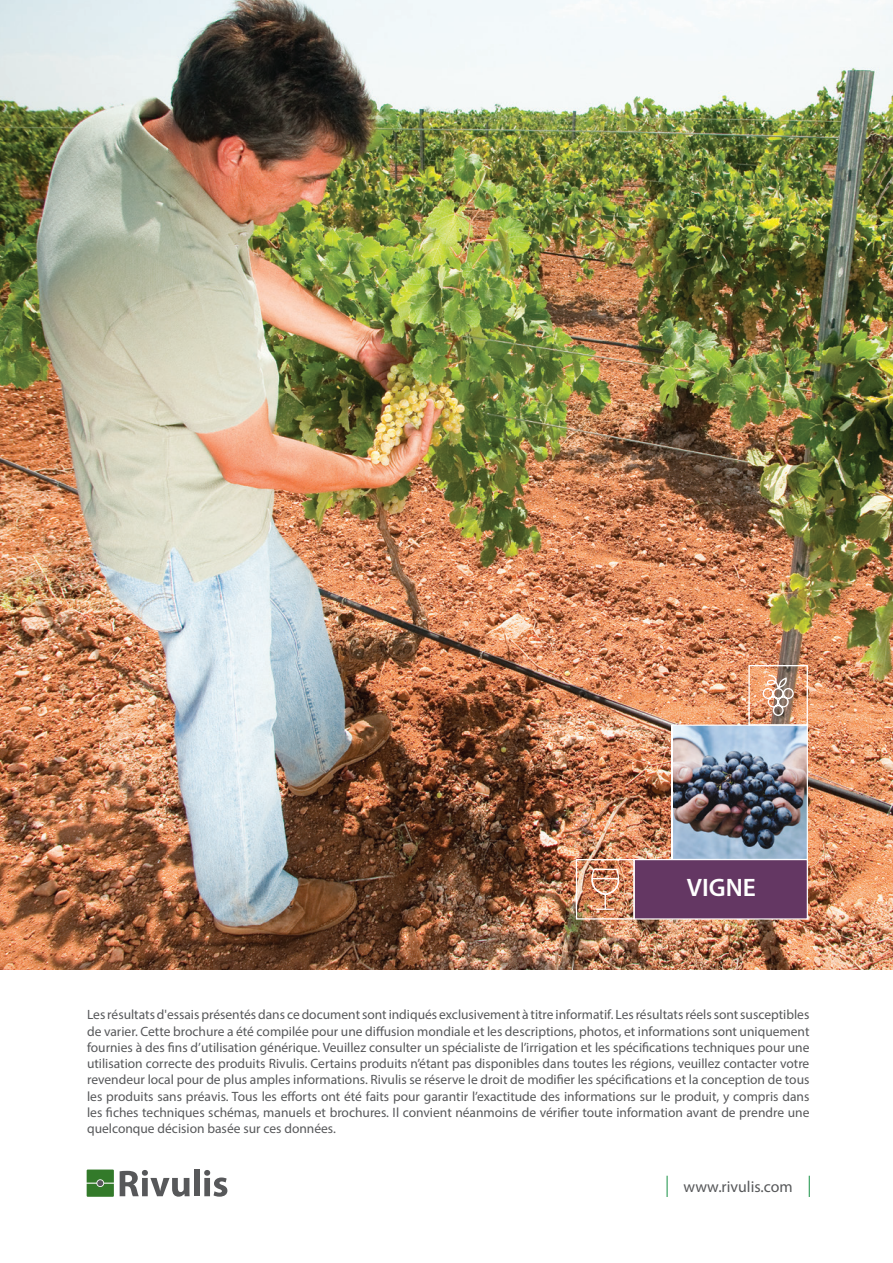
<style>
.page{position:relative;width:893px;height:1263px;background:#fff}
.page>*{position:absolute;margin:0;border:0;box-sizing:border-box;transform-origin:0 0}
.t1{font:600 25.35px "Myriad Pro";color:#fff}
.t2{font:15.9px "Myriad Pro";color:#57585a}
.t3{font:13.5px/16.2px "Myriad Pro";color:#57585a;text-align:justify}
</style>
<div class="page">
<svg style="left:120px;top:1170px;width:70px;height:27px"></svg>
<div style="left:194px;top:1170px;width:6px;height:26px;background:#57585a"></div>
<svg style="left:204px;top:1170px;width:23px;height:27px"></svg>
<svg style="left:87px;top:1169px;width:27px;height:28px"></svg>
<svg style="left:667px;top:1176px;width:1px;height:21px"></svg>
<svg style="left:809px;top:1176px;width:1px;height:21px"></svg>
<img style="left:0;top:0;width:893px;height:970px">
<img style="left:671px;top:724px;width:137px;height:135px">
<div style="left:634px;top:859px;width:174px;height:60px;background:#643763;border:1px solid #fff"></div>
<div style="left:748px;top:665px;width:60px;height:61px;border:1px solid #fff"></div>
<svg style="left:762px;top:674px;width:32px;height:43px"></svg>
<div style="left:576px;top:859px;width:59px;height:60px;border:1px solid #fff"></div>
<svg style="left:592px;top:868px;width:28px;height:42px"></svg>
<h1 class="t1" style="left:687px;top:872px;width:70px">VIGNE</h1>
<p class="t3" style="left:87px;top:1007px;width:724px">Les résultats d'essais présentés dans ce document sont indiqués exclusivement à titre informatif. Les résultats réels sont susceptibles de varier. Cette brochure a été compilée pour une diffusion mondiale et les descriptions, photos, et informations sont uniquement fournies à des fins d’utilisation générique. Veuillez consulter un spécialiste de l’irrigation et les spécifications techniques pour une utilisation correcte des produits Rivulis. Certains produits n’étant pas disponibles dans toutes les régions, veuillez contacter votre revendeur local pour de plus amples informations. Rivulis se réserve le droit de modifier les spécifications et la conception de tous les produits sans préavis. Tous les efforts ont été faits pour garantir l’exactitude des informations sur le produit, y compris dans les fiches techniques schémas, manuels et brochures. Il convient néanmoins de vérifier toute information avant de prendre une quelconque décision basée sur ces données.</p>
<p class="t2" style="left:684px;top:1177px;width:111px">www.rivulis.com</p>
</div>
